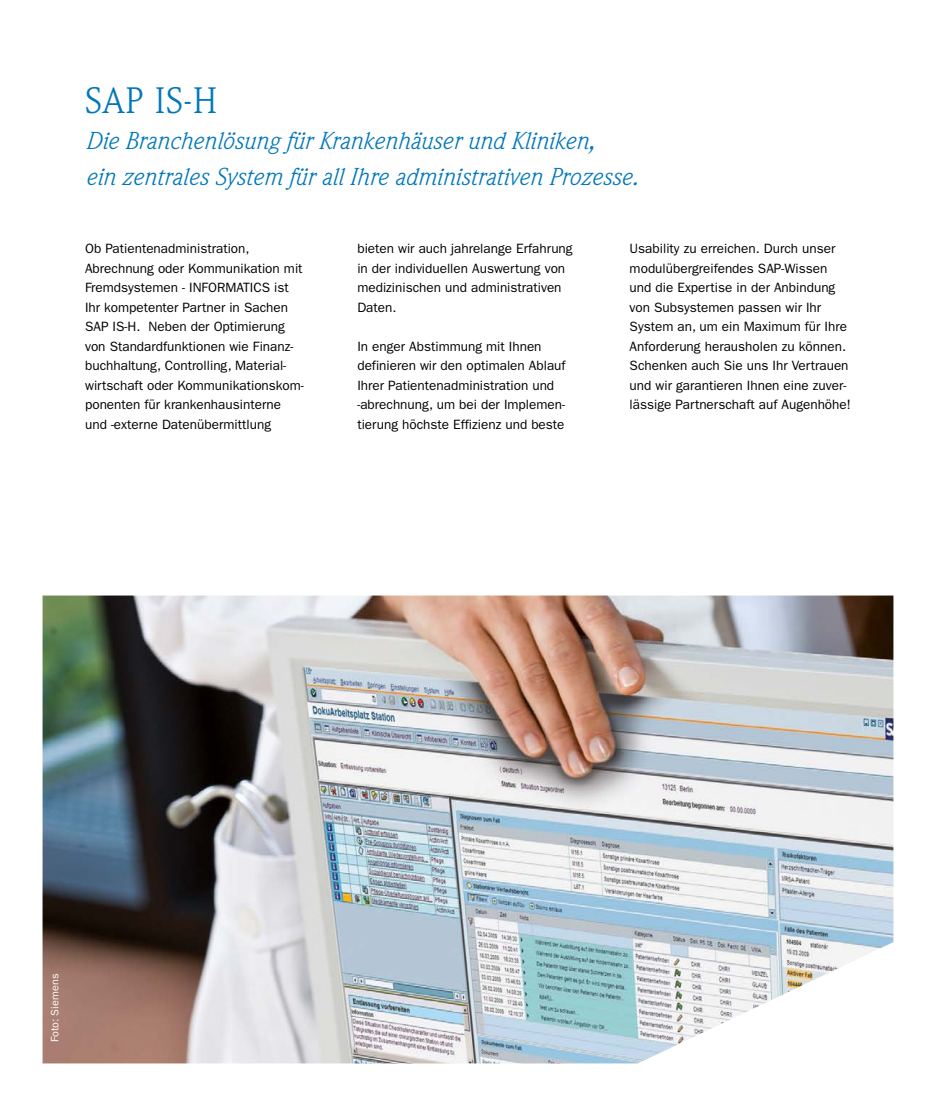
<style>
.page{position:relative;width:936px;height:1106px;background:#fff}
.page>*{position:absolute;margin:0;border:0;box-sizing:border-box;transform-origin:0 0}
.t1{font:36px "Weidemann";color:#0077ba}
.t2{font:italic 24px/36px "Weidemann";color:#0077ba}
.t3{font:13.5px/19.5px "Franklin Gothic";color:#000}
.t4{font:10.8px "ITC Franklin Gothic Std";letter-spacing:.01em;color:#fff}
</style>
<div class="page">
<img style="left:43px;top:595px;width:850px;height:468px">
<h1 class="t1" style="left:85px;top:79px;width:134px">SAP IS-H</h1>
<h2 class="t2" style="left:85px;top:122px;width:554px">Die Branchenlösung für Krankenhäuser und Kliniken,<br>ein zentrales System für all Ihre administrativen Prozesse.</h2>
<p class="t3" style="left:85px;top:239px;width:220px">Ob Patientenadministration, Abrechnung oder Kommunikation mit Fremdsystemen - INFORMATICS ist Ihr kompetenter Partner in Sachen SAP IS-H. Neben der Optimierung von Standardfunktionen wie Finanz&shy;buchhaltung, Controlling, Material&shy;wirtschaft oder Kommunikationskom&shy;ponenten für krankenhausinterne und -externe Datenübermittlung</p>
<p class="t3" style="left:357px;top:239px;width:217px">bieten wir auch jahrelange Erfahrung in der individuellen Auswertung von medizinischen und administrativen<br>Daten.</p>
<p class="t3" style="left:357px;top:336px;width:210px">In enger Abstimmung mit Ihnen definieren wir den optimalen Ablauf Ihrer Patientenadministration und -abrechnung, um bei der Implemen&shy;tierung höchste Effizienz und beste</p>
<p class="t3" style="left:629px;top:239px;width:223px">Usability zu erreichen. Durch unser modulübergreifendes SAP-Wissen und die Expertise in der Anbindung von Subsystemen passen wir Ihr System an, um ein Maximum für Ihre Anforderung herausholen zu können.<br>Schenken auch Sie uns Ihr Vertrauen und wir garantieren Ihnen eine zuver&shy;lässige Partnerschaft auf Augenhöhe!</p>
<p class="t4" style="left:49px;top:1042px;width:70px;rotate:-90deg">Foto: Siemens</p>
</div>
